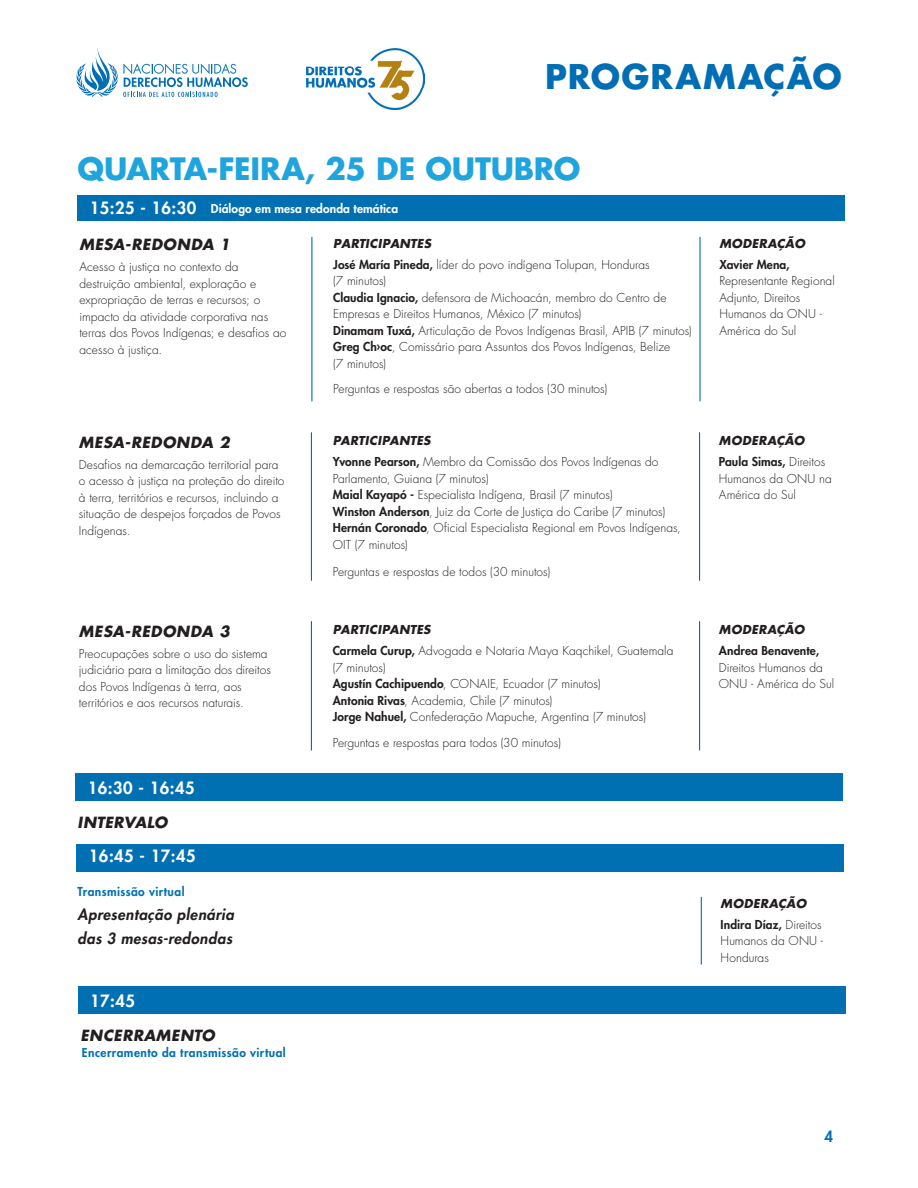
<style>
.page{position:relative;width:918px;height:1188px;background:#fff}
.page>*{position:absolute;margin:0;border:0;box-sizing:border-box;transform-origin:0 0}
.texto_central_1{font:700 33.15px "Futura Std";letter-spacing:.035em;color:#006eb5}
.texto_central_1-2{font:700 30px "Futura Std";letter-spacing:-.01em;color:#1fa4dd}
.t1{font:800 16.5px "Futura Std";letter-spacing:.03em;color:#fff}
.texto_central_1-3{font:italic 700 15px "Futura Std";letter-spacing:.035em;color:#231f20}
.texto_central_1-4{font:italic 800 15px/24px "Futura Std";letter-spacing:.03em;color:#231f20}
.texto_central_1-5{font:italic 700 15px "Futura Std";letter-spacing:.015em;color:#231f20}
.t2{font:800 15px "Futura Std";color:#0070b3}
.texto_central_1-6{font:300 12px/16.5px "Futura Std";letter-spacing:.005em;color:#231f20}
.texto_central_1-7{font:italic 700 12px "Futura Std";letter-spacing:.02em;color:#231f20}
.texto_central_1-8{font:800 12px "Futura Std";letter-spacing:.035em;color:#0070b3}
.texto_central_1-9{font:800 12px "Futura Std";letter-spacing:.01em;color:#fff}
.s1{font-weight:800}
</style>
<div class="page">
<div style="left:78px;top:986px;width:767px;height:28px;background:#0070b3"></div>
<div style="left:76px;top:774px;width:767px;height:27px;background:#0070b3"></div>
<div style="left:77px;top:196px;width:767px;height:25px;background:#0070b3"></div>
<hr style="left:311px;top:237px;width:1px;height:164px;background:#0070b3">
<hr style="left:699px;top:237px;width:2px;height:164px;background:#0070b3">
<hr style="left:311px;top:432px;width:1px;height:149px;background:#0070b3">
<hr style="left:699px;top:432px;width:1px;height:149px;background:#0070b3">
<hr style="left:311px;top:621px;width:1px;height:130px;background:#0070b3">
<hr style="left:699px;top:621px;width:1px;height:130px;background:#0070b3">
<div style="left:76px;top:844px;width:767px;height:27px;background:#0070b3"></div>
<hr style="left:701px;top:897px;width:1px;height:68px;background:#0070b3">
<img style="left:306px;top:48px;width:119px;height:61px">
<svg style="left:76px;top:48px;width:172px;height:49px"></svg>
<p class="texto_central_1" style="left:545px;top:55px;width:298px">PROGRAMAÇÃO</p>
<p class="texto_central_1-2" style="left:78px;top:149px;width:504px">QUARTA-FEIRA, 25 DE OUTUBRO</p>
<p class="t1" style="left:90px;top:198px;width:108px">15:25 - 16:30</p>
<p class="texto_central_1-9" style="left:211px;top:201px;width:189px">Diálogo em mesa redonda temática</p>
<p class="texto_central_1-3" style="left:79px;top:235px;width:152px">MESA-REDONDA 1</p>
<p class="texto_central_1-6" style="left:79px;top:259px;width:209px">Acesso à justiça no contexto da destruição ambiental, exploração e expropriação de terras e recursos; o impacto da atividade corporativa nas terras dos Povos Indígenas; e desafios ao acesso à justiça.</p>
<p class="texto_central_1-3" style="left:79px;top:432px;width:152px">MESA-REDONDA 2</p>
<p class="texto_central_1-6" style="left:79px;top:456px;width:207px">Desafios na demarcação territorial para o acesso à justiça na proteção do direito à terra, territórios e recursos, incluindo a situação de despejos forçados de Povos Indígenas.</p>
<p class="texto_central_1-3" style="left:79px;top:621px;width:152px">MESA-REDONDA 3</p>
<p class="texto_central_1-6" style="left:79px;top:645px;width:194px">Preocupações sobre o uso do sistema judiciário para a limitação dos direitos dos Povos Indígenas à terra, aos territórios e aos recursos naturais.</p>
<p class="t1" style="left:88px;top:778px;width:108px">16:30 - 16:45</p>
<p class="texto_central_1-5" style="left:78px;top:812px;width:91px">INTERVALO</p>
<p class="t1" style="left:89px;top:846px;width:108px">16:45 - 17:45</p>
<p class="texto_central_1-8" style="left:78px;top:884px;width:109px">Transmissão virtual</p>
<p class="texto_central_1-4" style="left:78px;top:903px;width:158px">Apresentação plenária das 3 mesas-redondas</p>
<p class="t1" style="left:90px;top:990px;width:46px">17:45</p>
<p class="texto_central_1-3" style="left:80px;top:1025px;width:136px">ENCERRAMENTO</p>
<p class="texto_central_1-8" style="left:82px;top:1045px;width:205px">Encerramento da transmissão virtual</p>
<p class="texto_central_1-7" style="left:333px;top:235px;width:99px">PARTICIPANTES</p>
<p class="texto_central_1-6" style="left:333px;top:256px;width:318px"><span class="s1">José María Pineda,</span> líder do povo indígena Tolupan, Honduras</p>
<p class="texto_central_1-6" style="left:333px;top:273px;width:54px">(7 minutos)</p>
<p class="texto_central_1-6" style="left:333px;top:289px;width:335px"><span class="s1">Claudia Ignacio,</span> defensora de Michoacán, membro do Centro de<br>Empresas e Direitos Humanos, México (7 minutos)</p>
<p class="texto_central_1-6" style="left:333px;top:322px;width:360px"><span class="s1">Dinamam Tuxá,</span> Articulação de Povos Indígenas Brasil, APIB (7 minutos)</p>
<p class="texto_central_1-6" style="left:333px;top:339px;width:339px"><span class="s1">Greg Ch›oc</span>, Comissário para Assuntos dos Povos Indígenas, Belize</p>
<p class="texto_central_1-6" style="left:333px;top:355px;width:54px">(7 minutos)</p>
<p class="texto_central_1-6" style="left:333px;top:381px;width:276px">Perguntas e respostas são abertas a todos (30 minutos)</p>
<p class="texto_central_1-7" style="left:333px;top:433px;width:99px">PARTICIPANTES</p>
<p class="texto_central_1-6" style="left:333px;top:454px;width:327px"><span class="s1">Yvonne Pearson,</span> Membro da Comissão dos Povos Indígenas do<br>Parlamento, Guiana (7 minutos)</p>
<p class="texto_central_1-6" style="left:333px;top:487px;width:281px"><span class="s1">Maial Kayapó -</span> Especialista Indígena, Brasil (7 minutos)</p>
<p class="texto_central_1-6" style="left:333px;top:503px;width:334px"><span class="s1">Winston Anderson</span>, Juiz da Corte de Justiça do Caribe (7 minutos)</p>
<p class="texto_central_1-6" style="left:333px;top:520px;width:350px"><span class="s1">Hernán Coronado</span>, Oficial Especialista Regional em Povos Indígenas,<br>OIT (7 minutos)</p>
<p class="texto_central_1-6" style="left:333px;top:563px;width:219px">Perguntas e respostas de todos (30 minutos)</p>
<p class="texto_central_1-7" style="left:333px;top:622px;width:99px">PARTICIPANTES</p>
<p class="texto_central_1-6" style="left:333px;top:643px;width:342px"><span class="s1">Carmela Curup,</span> Advogada e Notaria Maya Kaqchikel, Guatemala (7 minutos)</p>
<p class="texto_central_1-6" style="left:333px;top:676px;width:269px"><span class="s1">Agustín Cachipuendo</span>, CONAIE, Ecuador (7 minutos)</p>
<p class="texto_central_1-6" style="left:333px;top:692px;width:221px"><span class="s1">Antonia Rivas</span>, Academia, Chile (7 minutos)</p>
<p class="texto_central_1-6" style="left:333px;top:709px;width:315px"><span class="s1">Jorge Nahuel,</span> Confederação Mapuche, Argentina (7 minutos)</p>
<p class="texto_central_1-6" style="left:333px;top:734px;width:230px">Perguntas e respostas para todos (30 minutos)</p>
<p class="texto_central_1-7" style="left:719px;top:235px;width:87px">MODERAÇÃO</p>
<p class="texto_central_1-6" style="left:719px;top:256px;width:117px"><span class="s1">Xavier Mena,<br></span>Representante Regional<br>Adjunto, Direitos<br>Humanos da ONU -<br>América do Sul</p>
<p class="texto_central_1-7" style="left:719px;top:433px;width:87px">MODERAÇÃO</p>
<p class="texto_central_1-6" style="left:719px;top:454px;width:114px"><span class="s1">Paula Simas,</span> Direitos<br>Humanos da ONU na<br>América do Sul</p>
<p class="texto_central_1-7" style="left:719px;top:622px;width:87px">MODERAÇÃO</p>
<p class="texto_central_1-6" style="left:719px;top:643px;width:117px"><span class="s1">Andrea Benavente,<br></span>Direitos Humanos da<br>ONU - América do Sul</p>
<p class="texto_central_1-7" style="left:721px;top:895px;width:87px">MODERAÇÃO</p>
<p class="texto_central_1-6" style="left:721px;top:916px;width:104px"><span class="s1">Indira Díaz,</span> Direitos<br>Humanos da ONU -<br>Honduras</p>
<p class="t2" style="left:824px;top:1127px;width:10px">4</p>
</div>
